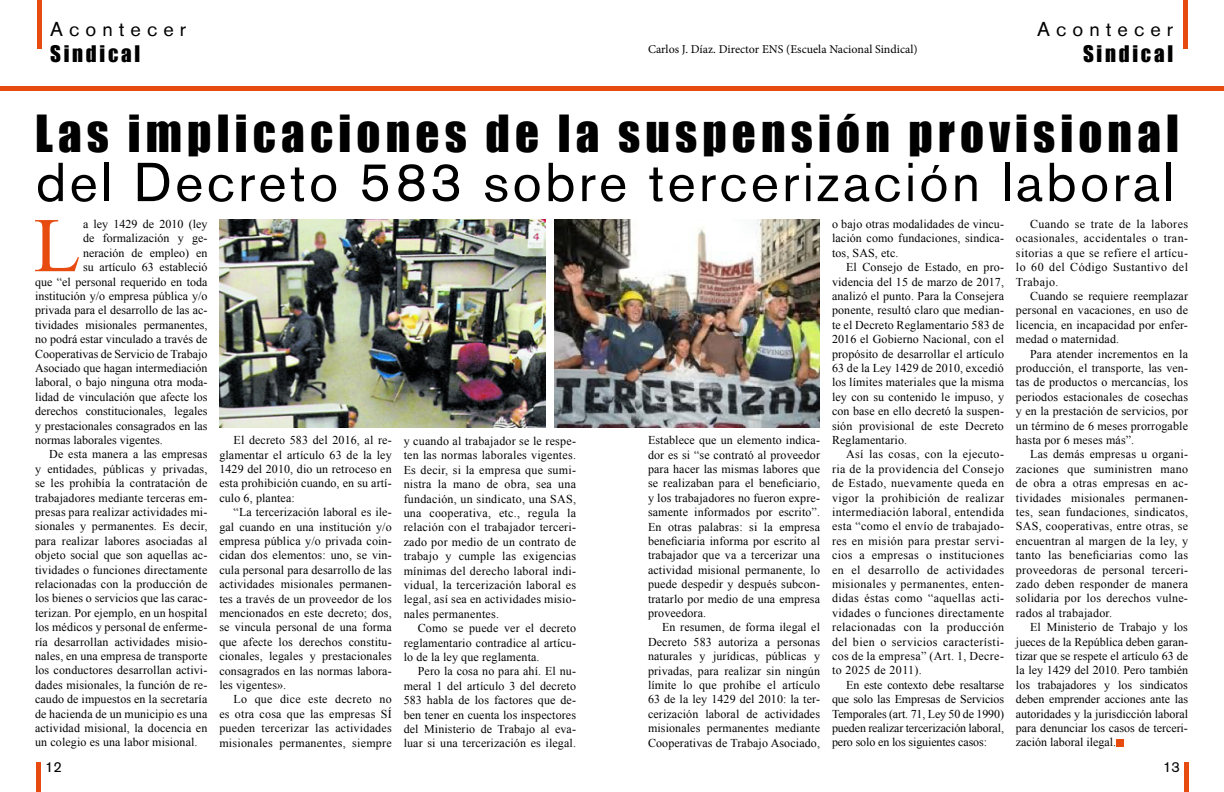
<style>
.page{position:relative;width:1224px;height:792px;background:#fff}
.page>*{position:absolute;margin:0;border:0;box-sizing:border-box;transform-origin:0 0}
.t1{font:77.2px "Times New Roman";color:#e84b0f}
.t2{font:54.2px "Akzidenz Grotesk BE";letter-spacing:.06em;color:#000}
.t3{font:47px "Impact";letter-spacing:.11em;color:#000}
.t4{font:21px "Impact";letter-spacing:.13em;color:#000}
.t5{font:20px "Akzidenz Grotesk BE";letter-spacing:.3em;color:#000}
.t6{font:14.5px "Akzidenz Grotesk BE";color:#000}
.t7{font:12px/14.4px "Times New Roman";letter-spacing:.01em;color:#000;text-align:justify}
.t8{font:12px "Minion Pro";color:#000}
</style>
<div class="page">
<hr style="left:1184px;top:762px;width:4px;height:30px;background:#e84b0f">
<div style="left:0;top:86px;width:1224px;height:5px;background:#e84b0f"></div>
<hr style="left:37px;top:0;width:4px;height:49px;background:#e84b0f">
<hr style="left:1184px;top:0;width:4px;height:49px;background:#e84b0f">
<div style="left:1116px;top:739px;width:7px;height:7px;background:#e84b0f"></div>
<hr style="left:36px;top:762px;width:4px;height:30px;background:#e84b0f">
<img style="left:220px;top:220px;width:325px;height:207px">
<img style="left:554px;top:220px;width:266px;height:207px">
<h3 class="t5" style="left:50px;top:17px;width:137px">Acontecer</h3>
<h3 class="t4" style="left:50px;top:38px;width:92px">Sindical</h3>
<p class="t8" style="left:648px;top:41px;width:271px">Carlos J. Díaz. Director ENS (Escuela Nacional Sindical)</p>
<h3 class="t5" style="left:1037px;top:17px;width:137px">Acontecer</h3>
<h3 class="t4" style="left:1083px;top:38px;width:92px">Sindical</h3>
<h3 class="t3" style="left:35px;top:97px;width:1146px">Las implicaciones de la suspensión provisional</h3>
<h2 class="t2" style="left:36px;top:150px;width:1140px">del Decreto 583 sobre tercerización laboral</h2>
<h1 class="t1" style="left:34px;top:193px;width:49px">L</h1>
<p class="t7" style="left:83px;top:217px;width:126px">a ley 1429 de 2010 (ley</p>
<p class="t7" style="left:83px;top:231px;width:126px">de formalización y ge-</p>
<p class="t7" style="left:83px;top:245px;width:126px">neración de empleo) en</p>
<p class="t7" style="left:83px;top:260px;width:126px">su artículo 63 estableció</p>
<p class="t7" style="left:35px;top:274px;width:174px">que “el personal requerido en toda</p>
<p class="t7" style="left:35px;top:289px;width:174px">institución y/o empresa pública y/o</p>
<p class="t7" style="left:35px;top:303px;width:174px">privada para el desarrollo de las ac-</p>
<p class="t7" style="left:35px;top:317px;width:174px">tividades misionales permanentes,</p>
<p class="t7" style="left:35px;top:332px;width:174px">no podrá estar vinculado a través de</p>
<p class="t7" style="left:35px;top:346px;width:174px">Cooperativas de Servicio de Trabajo</p>
<p class="t7" style="left:35px;top:361px;width:174px">Asociado que hagan intermediación</p>
<p class="t7" style="left:35px;top:375px;width:174px">laboral, o bajo ninguna otra moda-</p>
<p class="t7" style="left:35px;top:389px;width:174px">lidad de vinculación que afecte los</p>
<p class="t7" style="left:35px;top:404px;width:174px">derechos constitucionales, legales</p>
<p class="t7" style="left:35px;top:418px;width:174px">y prestacionales consagrados en las</p>
<p class="t7" style="left:35px;top:433px;width:129px">normas laborales vigentes.</p>
<p class="t7" style="left:49px;top:447px;width:160px">De esta manera a las empresas</p>
<p class="t7" style="left:35px;top:461px;width:174px">y entidades, públicas y privadas,</p>
<p class="t7" style="left:35px;top:476px;width:174px">se les prohibía la contratación de</p>
<p class="t7" style="left:35px;top:490px;width:174px">trabajadores mediante terceras em-</p>
<p class="t7" style="left:35px;top:505px;width:174px">presas para realizar actividades mi-</p>
<p class="t7" style="left:35px;top:519px;width:174px">sionales y permanentes. Es decir,</p>
<p class="t7" style="left:35px;top:533px;width:174px">para realizar labores asociadas al</p>
<p class="t7" style="left:35px;top:548px;width:174px">objeto social que son aquellas ac-</p>
<p class="t7" style="left:35px;top:562px;width:174px">tividades o funciones directamente</p>
<p class="t7" style="left:35px;top:577px;width:174px">relacionadas con la producción de</p>
<p class="t7" style="left:35px;top:591px;width:174px">los bienes o servicios que las carac-</p>
<p class="t7" style="left:35px;top:605px;width:174px">terizan. Por ejemplo, en un hospital</p>
<p class="t7" style="left:35px;top:620px;width:174px">los médicos y personal de enferme-</p>
<p class="t7" style="left:35px;top:634px;width:174px">ría desarrollan actividades misio-</p>
<p class="t7" style="left:35px;top:649px;width:174px">nales, en una empresa de transporte</p>
<p class="t7" style="left:35px;top:663px;width:174px">los conductores desarrollan activi-</p>
<p class="t7" style="left:35px;top:677px;width:174px">dades misionales, la función de re-</p>
<p class="t7" style="left:35px;top:692px;width:174px">caudo de impuestos en la secretaría</p>
<p class="t7" style="left:35px;top:706px;width:174px">de hacienda de un municipio es una</p>
<p class="t7" style="left:35px;top:721px;width:174px">actividad misional, la docencia en</p>
<p class="t7" style="left:35px;top:735px;width:164px">un colegio es una labor misional.</p>
<p class="t6" style="left:45px;top:759px;width:18px">12</p>
<p class="t7" style="left:219px;top:433px;width:174px;text-indent:14px">El decreto 583 del 2016, al re&shy;glamentar el artículo 63 de la ley 1429 del 2010, dio un retroceso en esta prohibición cuando, en su artí&shy;culo 6, plantea:</p>
<p class="t7" style="left:219px;top:505px;width:174px;text-indent:14px">“La tercerización laboral es ile&shy;gal cuando en una institución y/o empresa pública y/o privada coin&shy;cidan dos elementos: uno, se vin&shy;cula personal para desarrollo de las actividades misionales permanen&shy;tes a través de un proveedor de los mencionados en este decreto; dos, se vincula personal de una forma que afecte los derechos constitu&shy;cionales, legales y prestacionales consagrados en las normas labora&shy;les vigentes».</p>
<p class="t7" style="left:219px;top:692px;width:174px;text-indent:14px">Lo que dice este decreto no es otra cosa que las empresas SÍ pueden tercerizar las actividades misionales permanentes, siempre</p>
<p class="t7" style="left:404px;top:434px;width:174px">y cuando al trabajador se le respe&shy;ten las normas laborales vigentes.<br>Es decir, si la empresa que sumi&shy;nistra la mano de obra, sea una fundación, un sindicato, una SAS, una cooperativa, etc., regula la relación con el trabajador terceri&shy;zado por medio de un contrato de trabajo y cumple las exigencias mínimas del derecho laboral indi&shy;vidual, la tercerización laboral es legal, así sea en actividades misio&shy;nales permanentes.</p>
<p class="t7" style="left:404px;top:621px;width:174px;text-indent:14px">Como se puede ver el decreto reglamentario contradice al artícu&shy;lo de la ley que reglamenta.</p>
<p class="t7" style="left:404px;top:664px;width:174px;text-indent:14px">Pero la cosa no para ahí. El nu&shy;meral 1 del artículo 3 del decreto 583 habla de los factores que de&shy;ben tener en cuenta los inspectores del Ministerio de Trabajo al eva&shy;luar si una tercerización es ilegal.</p>
<p class="t7" style="left:648px;top:433px;width:174px">Establece que un elemento indica&shy;dor es si “se contrató al proveedor para hacer las mismas labores que se realizaban para el beneficiario, y los trabajadores no fueron expre&shy;samente informados por escrito”.<br>En otras palabras: si la empresa beneficiaria informa por escrito al trabajador que va a tercerizar una actividad misional permanente, lo puede despedir y después subcon&shy;tratarlo por medio de una empresa proveedora.</p>
<p class="t7" style="left:648px;top:620px;width:174px;text-indent:14px">En resumen, de forma ilegal el Decreto 583 autoriza a personas naturales y jurídicas, públicas y privadas, para realizar sin ningún límite lo que prohíbe el artículo 63 de la ley 1429 del 2010: la ter&shy;cerización laboral de actividades misionales permanentes mediante Cooperativas de Trabajo Asociado,</p>
<p class="t7" style="left:832px;top:217px;width:174px">o bajo otras modalidades de vincu&shy;lación como fundaciones, sindica&shy;tos, SAS, etc.</p>
<p class="t7" style="left:832px;top:260px;width:174px;text-indent:14px">El Consejo de Estado, en pro&shy;videncia del 15 de marzo de 2017, analizó el punto. Para la Consejera ponente, resultó claro que median&shy;te el Decreto Reglamentario 583 de 2016 el Gobierno Nacional, con el propósito de desarrollar el artículo 63 de la Ley 1429 de 2010, excedió los límites materiales que la misma ley con su contenido le impuso, y con base en ello decretó la suspen&shy;sión provisional de este Decreto Reglamentario.</p>
<p class="t7" style="left:832px;top:447px;width:174px;text-indent:14px">Así las cosas, con la ejecuto&shy;ria de la providencia del Consejo de Estado, nuevamente queda en vigor la prohibición de realizar intermediación laboral, entendida esta “como el envío de trabajado&shy;res en misión para prestar servi&shy;cios a empresas o instituciones en el desarrollo de actividades misionales y permanentes, enten&shy;didas éstas como “aquellas acti&shy;vidades o funciones directamente relacionadas con la producción del bien o servicios característi&shy;cos de la empresa” (Art. 1, Decre&shy;to 2025 de 2011).</p>
<p class="t7" style="left:832px;top:677px;width:174px;text-indent:14px">En este contexto debe resaltarse que solo las Empresas de Servicios Temporales (art. 71, Ley 50 de 1990) pueden realizar tercerización laboral, pero solo en los siguientes casos:</p>
<p class="t7" style="left:1016px;top:217px;width:174px;text-indent:14px">Cuando se trate de la labores ocasionales, accidentales o tran&shy;sitorias a que se refiere el artícu&shy;lo 60 del Código Sustantivo del Trabajo.</p>
<p class="t7" style="left:1016px;top:289px;width:174px;text-indent:14px">Cuando se requiere reemplazar personal en vacaciones, en uso de licencia, en incapacidad por enfer&shy;medad o maternidad.</p>
<p class="t7" style="left:1016px;top:346px;width:174px;text-indent:14px">Para atender incrementos en la producción, el transporte, las ven&shy;tas de productos o mercancías, los periodos estacionales de cosechas y en la prestación de servicios, por un término de 6 meses prorrogable hasta por 6 meses más”.</p>
<p class="t7" style="left:1016px;top:447px;width:174px;text-indent:14px">Las demás empresas u organi&shy;zaciones que suministren mano de obra a otras empresas en ac&shy;tividades misionales permanen&shy;tes, sean fundaciones, sindicatos, SAS, cooperativas, entre otras, se encuentran al margen de la ley, y tanto las beneficiarias como las proveedoras de personal terceri&shy;zado deben responder de manera solidaria por los derechos vulne&shy;rados al trabajador.</p>
<p class="t7" style="left:1016px;top:620px;width:174px;text-indent:14px">El Ministerio de Trabajo y los jueces de la República deben garan&shy;tizar que se respete el artículo 63 de la ley 1429 del 2010. Pero también los trabajadores y los sindicatos deben emprender acciones ante las autoridades y la jurisdicción laboral para denunciar los casos de terceri&shy;zación laboral ilegal.</p>
<p class="t6" style="left:1163px;top:759px;width:18px">13</p>
</div>
